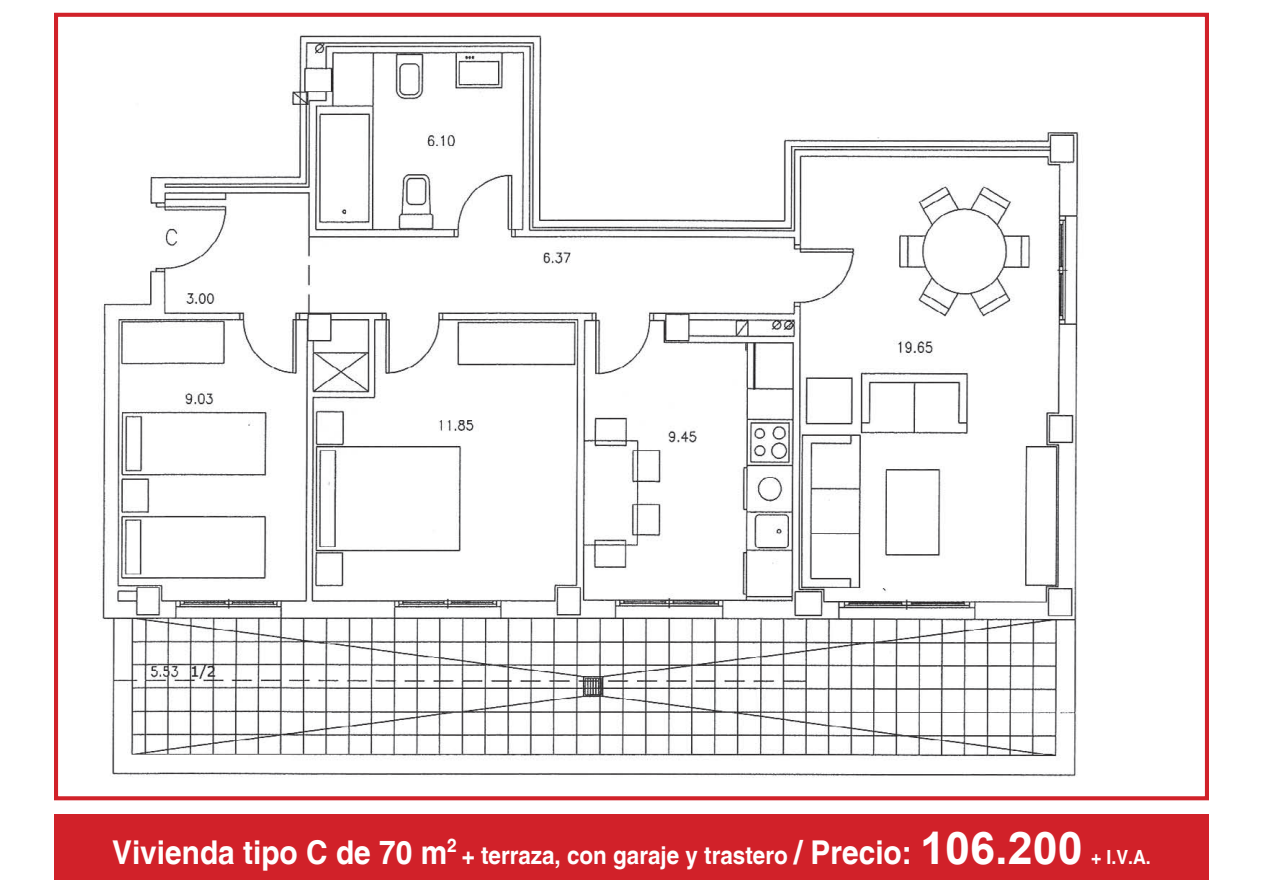
<style>
.page{position:relative;width:1263px;height:893px;background:#fff}
.page>*{position:absolute;margin:0;border:0;box-sizing:border-box;transform-origin:0 0}
.t1{font:700 32.85px "Helvetica LT";color:#fff;scale:.91 1}
.t2{font:700 24.6px "Helvetica LT";color:#fff;scale:.91 1}
.t3{font:700 19.5px "Helvetica LT";color:#fff;scale:.91 1}
.s1{font-size:32.85px}
.s2{font-family:"Arial";font-size:45px}
</style>
<div class="page">
<div style="left:54px;top:13px;width:1155px;height:787px;background:#fff;border:4px solid #d12129"></div>
<img style="left:99px;top:35px;width:980px;height:743px">
<div style="left:54px;top:814px;width:1155px;height:66px;background:#d12129"></div>
<h1 class="t1" style="left:112px;top:832px;width:380px">Vivienda tipo C de 70 m<sup>2</sup></h1>
<p class="t2" style="left:462px;top:840px;width:684px">+ terraza, con garaje y trastero <span class="s1">/ Precio:</span> <span class="s2">106.200</span></p>
<p class="t3" style="left:1091px;top:845px;width:67px">+ I.V.A.</p>
</div>
